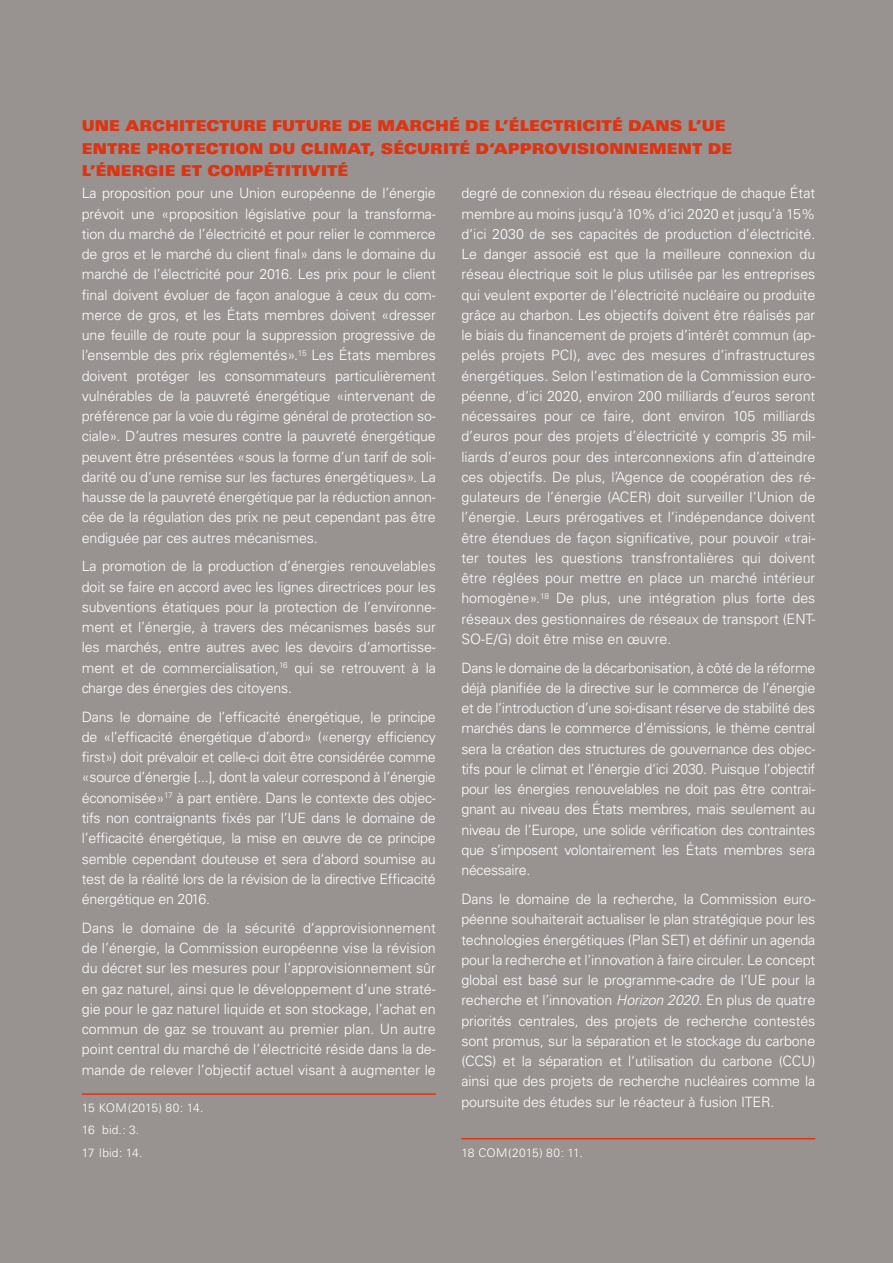
<style>
.page{position:relative;width:893px;height:1263px;background:#989290}
.page>*{position:absolute;margin:0;border:0;box-sizing:border-box;transform-origin:0 0}
.t1{font:900 expanded 15px/22.5px "Univers";letter-spacing:.01em;color:#dd3413;scale:.85 1}
.t2{font:300 14.25px/20.2px "Univers";letter-spacing:-.01em;color:#fff;text-align:justify}
.t3{font:300 12px/22.2px "Univers";letter-spacing:-.02em;color:#fff}
.t4{font:300 12px "Univers";letter-spacing:.005em;color:#fff}
.s1{font-style:italic}
</style>
<div class="page">
<hr style="left:82px;top:1093px;width:354px;height:2px;background:#dd3413">
<hr style="left:461px;top:1138px;width:354px;height:1px;background:#dd3413">
<p class="t1" style="left:82px;top:115px;width:767px">UNE ARCHITECTURE FUTURE DE MARCHÉ DE L’ÉLECTRICITÉ DANS L’UE<br>ENTRE PROTECTION DU CLIMAT, SÉCURITÉ D‘APPROVISIONNEMENT DE<br>L’ÉNERGIE ET COMPÉTITIVITÉ</p>
<p class="t2" style="left:82px;top:183px;width:356px">La proposition pour une Union européenne de l’énergie prévoit une «proposition législative pour la transforma&shy;tion du marché de l’électricité et pour relier le commerce de gros et le marché du client final» dans le domaine du marché de l’électricité pour 2016. Les prix pour le client final doivent évoluer de façon analogue à ceux du com&shy;merce de gros, et les États membres doivent «dresser une feuille de route pour la suppression progressive de l‘ensemble des prix réglementés».<sup>15</sup> Les États membres doivent protéger les consommateurs particulièrement vulnérables de la pauvreté énergétique «intervenant de préférence par la voie du régime général de protection so&shy;ciale». D’autres mesures contre la pauvreté énergétique peuvent être présentées «sous la forme d’un tarif de soli&shy;darité ou d‘une remise sur les factures énergétiques». La hausse de la pauvreté énergétique par la réduction annon&shy;cée de la régulation des prix ne peut cependant pas être endiguée par ces autres mécanismes.</p>
<p class="t2" style="left:82px;top:556px;width:356px">La promotion de la production d’énergies renouvelables doit se faire en accord avec les lignes directrices pour les subventions étatiques pour la protection de l’environne&shy;ment et l’énergie, à travers des mécanismes basés sur les marchés, entre autres avec les devoirs d‘amortisse&shy;ment et de commercialisation,<sup>16</sup> qui se retrouvent à la charge des énergies des citoyens.</p>
<p class="t2" style="left:82px;top:706px;width:356px">Dans le domaine de l’efficacité énergétique, le principe de «l’efficacité énergétique d’abord» («energy efficiency first») doit prévaloir et celle-ci doit être considérée comme «source d’énergie [...], dont la valeur correspond à l’énergie économisée»<sup>17</sup> à part entière. Dans le contexte des objec&shy;tifs non contraignants fixés par l’UE dans le domaine de l’efficacité énergétique, la mise en œuvre de ce principe semble cependant douteuse et sera d‘abord soumise au test de la réalité lors de la révision de la directive Efficacité énergétique en 2016.</p>
<p class="t2" style="left:82px;top:917px;width:356px">Dans le domaine de la sécurité d‘approvisionnement de l’énergie, la Commission européenne vise la révision du décret sur les mesures pour l’approvisionnement sûr en gaz naturel, ainsi que le développement d’une straté&shy;gie pour le gaz naturel liquide et son stockage, l’achat en commun de gaz se trouvant au premier plan. Un autre point central du marché de l’électricité réside dans la de&shy;mande de relever l’objectif actuel visant à augmenter le</p>
<p class="t3" style="left:82px;top:1097px;width:123px">15 KOM(2015) 80: 14.<br>16 bid.: 3.<br>17 Ibid: 14.</p>
<p class="t2" style="left:461px;top:183px;width:356px">degré de connexion du réseau électrique de chaque État membre au moins jusqu’à 10% d‘ici 2020 et jusqu’à 15% d‘ici 2030 de ses capacités de production d’électricité.<br>Le danger associé est que la meilleure connexion du réseau électrique soit le plus utilisée par les entreprises qui veulent exporter de l’électricité nucléaire ou produite grâce au charbon. Les objectifs doivent être réalisés par le biais du financement de projets d’intérêt commun (ap&shy;pelés projets PCI ), avec des mesures d’infrastructures énergétiques. Selon l’estimation de la Commission euro&shy;péenne, d‘ici 2020, environ 200 milliards d’euros seront nécessaires pour ce faire, dont environ 105 milliards d’euros pour des projets d’électricité y compris 35 mil&shy;liards d’euros pour des interconnexions afin d’atteindre ces objectifs. De plus, l’Agence de coopération des ré&shy;gulateurs de l’énergie (ACER) doit surveiller l’Union de l’énergie. Leurs prérogatives et l‘indépendance doivent être étendues de façon significative, pour pouvoir «trai&shy;ter toutes les questions transfrontalières qui doivent être réglées pour mettre en place un marché intérieur homogène».<sup>18</sup> De plus, une intégration plus forte des réseaux des gestionnaires de réseaux de transport (ENT-SO-E/G) doit être mise en œuvre.</p>
<p class="t2" style="left:461px;top:657px;width:356px">Dans le domaine de la décarbonisation, à côté de la réforme déjà planifiée de la directive sur le commerce de l’énergie et de l‘introduction d’une soi-disant réserve de stabilité des marchés dans le commerce d’émissions, le thème central sera la création des structures de gouvernance des objec&shy;tifs pour le climat et l’énergie d‘ici 2030. Puisque l’objectif pour les énergies renouvelables ne doit pas être contrai&shy;gnant au niveau des États membres, mais seulement au niveau de l’E urope, une solide vérification des contraintes que s’imposent volontairement les États membres sera nécessaire.</p>
<p class="t2" style="left:461px;top:889px;width:355px">Dans le domaine de la recherche, la Commission euro&shy;péenne souhaiterait actualiser le plan stratégique pour les technologies énergétiques (Plan SET) et définir un agenda pour la recherche et l’innovation à faire circuler. Le concept global est basé sur le programme-cadre de l’UE pour la recherche et l’innovation <span class="s1">Horizon 2020</span>. E n plus de quatre priorités centrales, des projets de recherche contestés sont promus, sur la séparation et le stockage du carbone (CCS) et la séparation et l‘utilisation du carbone (CCU) ainsi que des projets de recherche nucléaires comme la poursuite des études sur le réacteur à fusion ITER .</p>
<p class="t4" style="left:461px;top:1145px;width:123px">18 COM(2015) 80: 11.</p>
</div>
